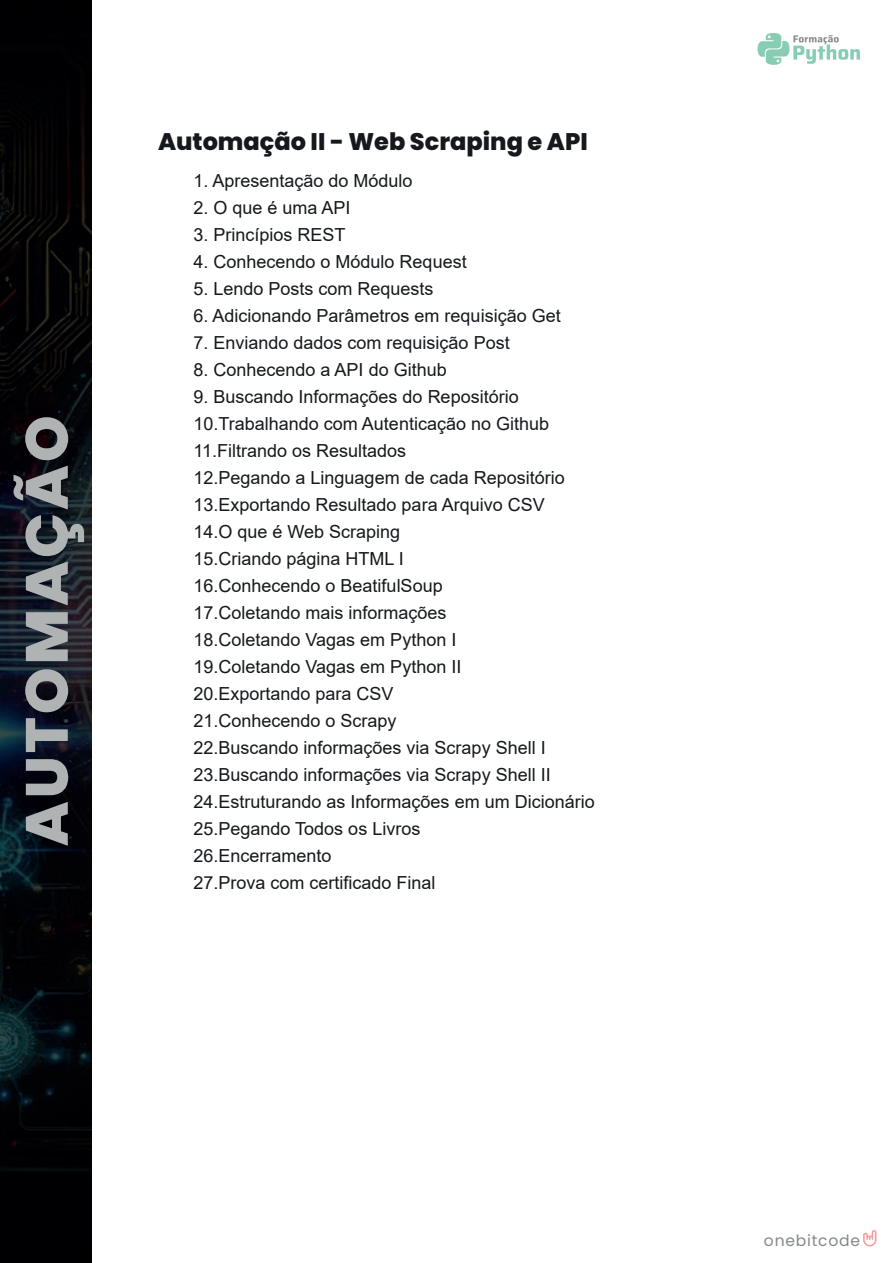
<style>
.page{position:relative;width:893px;height:1263px;background:#fff}
.page>*{position:absolute;margin:0;border:0;box-sizing:border-box;transform-origin:0 0}
.t1{font:800 24px "Poppins";color:#15181c}
.t2{font:18px/27px "Arial";color:#15181c}
.t3{font:15.6px "Poppins";letter-spacing:.05em;color:#858889}
</style>
<div class="page">
<img style="left:0;top:0;width:92px;height:1263px">
<svg style="left:758px;top:33px;width:102px;height:32px"></svg>
<svg style="left:863px;top:1230px;width:13px;height:16px"></svg>
<svg style="left:26px;top:802px;width:42px;height:44px"></svg>
<svg style="left:26px;top:759px;width:42px;height:36px"></svg>
<svg style="left:26px;top:718px;width:42px;height:34px"></svg>
<svg style="left:25px;top:669px;width:43px;height:43px"></svg>
<svg style="left:26px;top:612px;width:42px;height:49px"></svg>
<svg style="left:25px;top:515px;width:59px;height:90px"></svg>
<svg style="left:13px;top:466px;width:55px;height:43px"></svg>
<svg style="left:25px;top:417px;width:43px;height:43px"></svg>
<h1 class="t1" style="left:158px;top:128px;width:431px">Automação II - Web Scraping e API</h1>
<p class="t2" style="left:194px;top:167px;width:221px">1. Apresentação do Módulo</p>
<p class="t2" style="left:194px;top:194px;width:159px">2. O que é uma API</p>
<p class="t2" style="left:194px;top:221px;width:154px">3. Princípios REST</p>
<p class="t2" style="left:194px;top:248px;width:275px">4. Conhecendo o Módulo Request</p>
<p class="t2" style="left:194px;top:275px;width:242px">5. Lendo Posts com Requests</p>
<p class="t2" style="left:194px;top:302px;width:369px">6. Adicionando Parâmetros em requisição Get</p>
<p class="t2" style="left:194px;top:329px;width:318px">7. Enviando dados com requisição Post</p>
<p class="t2" style="left:194px;top:356px;width:255px">8. Conhecendo a API do Github</p>
<p class="t2" style="left:194px;top:383px;width:403px">9. Buscando Informações do Repositório 10.Trabalhando com Autenticação no Github 11.Filtrando os Resultados<br>12.Pegando a Linguagem de cada Repositório 13.Exportando Resultado para Arquivo CSV<br>14.O que é Web Scraping<br>15.Criando página HTML I<br>16.Conhecendo o BeatifulSoup<br>17.Coletando mais informações<br>18.Coletando Vagas em Python I<br>19.Coletando Vagas em Python II<br>20.Exportando para CSV<br>21.Conhecendo o Scrapy<br>22.Buscando informações via Scrapy Shell I 23.Buscando informações via Scrapy Shell II 24.Estruturando as Informações em um Dicionário 25.Pegando Todos os Livros<br>26.Encerramento<br>27.Prova com certificado Final</p>
<p class="t3" style="left:764px;top:1232px;width:98px">onebitcode</p>
</div>
